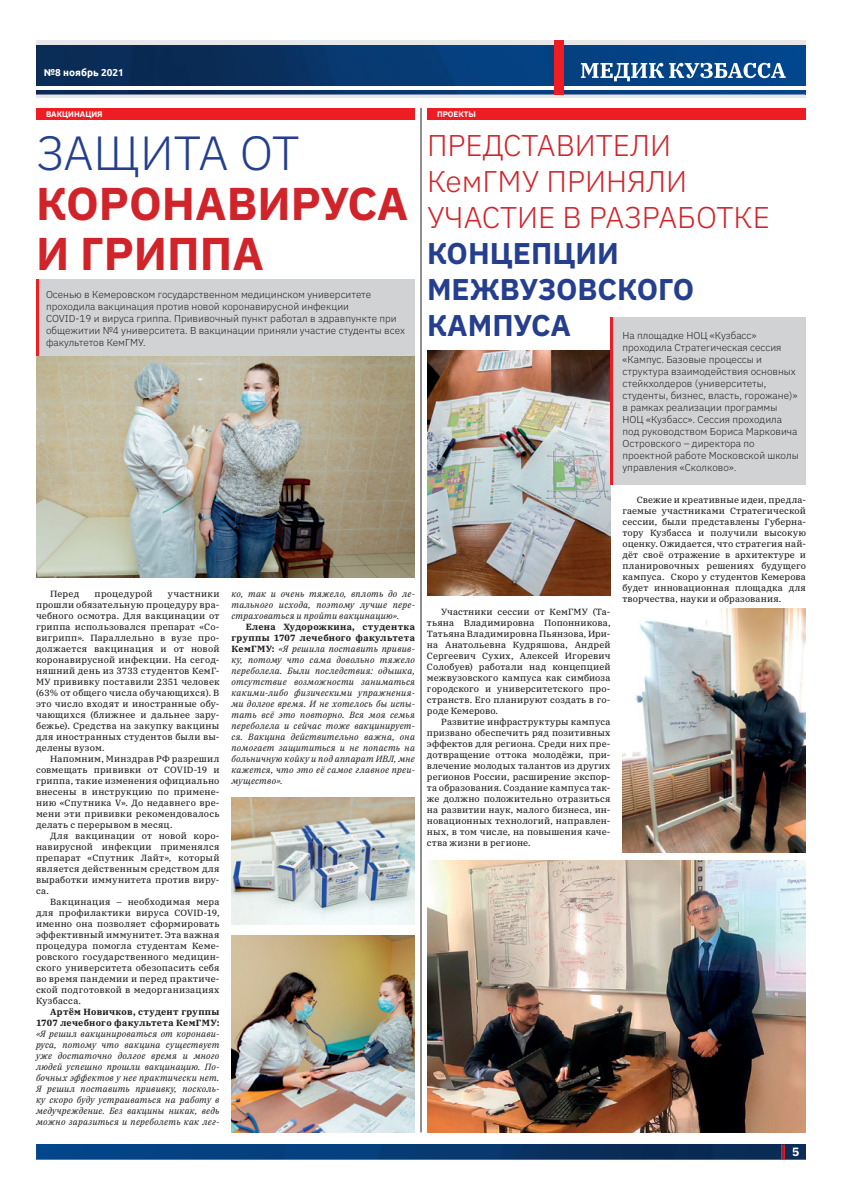
<style>
.page{position:relative;width:842px;height:1191px;background:#fff}
.page>*{position:absolute;margin:0;border:0;box-sizing:border-box;transform-origin:0 0}
.t1{font:300 48px "IBM Plex Sans";letter-spacing:-.005em;color:#253f8e}
.t2{font:700 46px/50px "IBM Plex Sans";color:#d1232a}
.t3{font:300 30px/36px "IBM Plex Sans";color:#d1232a}
.t4{font:700 30px/36px "IBM Plex Sans";color:#253f8e}
.t5{font:700 12px "IBM Plex Sans";color:#fff}
.t6{font:300 10px/12px "IBM Plex Sans";color:#231f20}
.t7{font:700 10px "Ubuntu";color:#fff}
.t8{font:9px/11px "IBM Plex Serif Text";letter-spacing:.02em;color:#231f20;text-align:justify}
.t9{font:italic 9px/11px "IBM Plex Serif";letter-spacing:.02em;color:#231f20;text-align:justify}
.t10{font:700 9px/11px "IBM Plex Serif";letter-spacing:.03em;color:#231f20;text-align:right}
.t11{font:700 8px "IBM Plex Sans";color:#fff}
.s1{font-weight:700;font-style:normal}
</style>
<div class="page">
<img style="left:36px;top:1144px;width:769px;height:15px">
<svg style="left:781px;top:1144px;width:4px;height:15px"></svg>
<svg style="left:36px;top:40px;width:770px;height:57px;background:#d5d9df"></svg>
<img style="left:36px;top:45px;width:768px;height:49px">
<hr style="left:36px;top:86px;width:770px;height:4px;background:#fff">
<svg style="left:581px;top:63px;width:205px;height:18px"></svg>
<div style="left:554px;top:40px;width:10px;height:55px;background:#ee1d23"></div>
<img style="left:427px;top:351px;width:183px;height:244px">
<img style="left:36px;top:356px;width:379px;height:222px">
<img style="left:427px;top:860px;width:379px;height:272px">
<div style="left:36px;top:279px;width:379px;height:77px;background:#d1d2d4"></div>
<div style="left:611px;top:318px;width:195px;height:167px;background:#d1d2d4"></div>
<hr style="left:36px;top:279px;width:3px;height:77px;background:#ee1d23">
<hr style="left:610px;top:318px;width:3px;height:167px;background:#ee1d23">
<div style="left:36px;top:108px;width:379px;height:12px;background:#ee1d23"></div>
<div style="left:427px;top:108px;width:379px;height:12px;background:#ee1d23"></div>
<hr style="left:420px;top:108px;width:1px;height:1024px;background:#231f20">
<img style="left:231px;top:935px;width:184px;height:197px">
<img style="left:231px;top:797px;width:184px;height:127px">
<img style="left:622px;top:608px;width:184px;height:245px">
<p class="t7" style="left:44px;top:66px;width:81px">№8 ноябрь 2021</p>
<p class="t11" style="left:46px;top:108px;width:58px">ВАКЦИНАЦИЯ</p>
<p class="t11" style="left:437px;top:108px;width:41px">ПРОЕКТЫ</p>
<h1 class="t1" style="left:36px;top:116px;width:265px">ЗАЩИТА ОТ</h1>
<h2 class="t2" style="left:36px;top:174px;width:374px">КОРОНАВИРУСА<br>И ГРИППА</h2>
<p class="t6" style="left:46px;top:287px;width:360px">Осенью в Кемеровском государственном медицинском университете проходила вакцинация против новой коронавирусной инфекции<br>COVID-19 и вируса гриппа. Прививочный пункт работал в здравпункте при общежитии №4 университета. В вакцинации приняли участие студенты всех факультетов КемГМУ.</p>
<p class="t8" style="left:50px;top:588px;width:31px">Перед</p>
<p class="t8" style="left:95px;top:588px;width:59px">процедурой</p>
<p class="t8" style="left:36px;top:588px;width:185px;text-indent:132px">участники прошли обязательную процедуру вра&shy;чебного осмотра. Для вакцинации от гриппа использовался препарат «Со&shy;вигрипп». Параллельно в вузе про&shy;должается вакцинация и от новой коронавирусной инфекции. На сегод&shy;няшний день из 3733 студентов КемГ-МУ прививку поставили 2351 человек (63% от общего числа обучающихся). В это число входят и иностранные обу&shy;чающихся (ближнее и дальнее зару&shy;бежье). Средства на закупку вакцины для иностранных студентов были вы&shy;делены вузом.</p>
<p class="t8" style="left:36px;top:753px;width:185px;text-indent:14px">Напомним, Минздрав РФ разрешил совмещать прививки от COVID-19 и гриппа, такие изменения официально внесены в инструкцию по примене&shy;нию «Спутника V». До недавнего вре&shy;мени эти прививки рекомендовалось делать с перерывом в месяц.</p>
<p class="t8" style="left:36px;top:830px;width:185px;text-indent:14px">Для вакцинации от новой коро&shy;навирусной инфекции применялся препарат «Спутник Лайт», который является действенным средством для выработки иммунитета против виру&shy;са.</p>
<p class="t8" style="left:36px;top:896px;width:185px;text-indent:14px">Вакцинация – необходимая мера для профилактики вируса COVID-19, именно она позволяет сформировать эффективный иммунитет. Эта важная процедура помогла студентам Кеме&shy;ровского государственного медицин&shy;ского университета обезопасить себя во время пандемии и перед практиче&shy;ской подготовкой в медорганизациях Кузбасса.</p>
<p class="t10" style="left:36px;top:1006px;width:185px">Артём Новичков, студент группы<br>1707 лечебного факультета КемГМУ:</p>
<p class="t9" style="left:36px;top:1028px;width:185px">«Я решил вакцинироваться от коронави&shy;руса, потому что вакцина существует уже достаточно долгое время и много людей успешно прошли вакцинацию. По&shy;бочных эффектов у нее практически нет.<br>Я решил поставить прививку, посколь&shy;ку скоро буду устраиваться на работу в медучреждение. Без вакцины никак, ведь можно заразиться и переболеть как лег-</p>
<p class="t9" style="left:231px;top:587px;width:185px">ко, так и очень тяжело, вплоть до ле&shy;тального исхода, поэтому лучше пере&shy;страховаться и пройти вакцинацию».</p>
<p class="t9" style="left:231px;top:620px;width:185px;text-indent:14px"><span class="s1">Елена Худорожкина, студентка группы 1707 лечебного факультета КемГМУ:</span> «Я решила поставить привив&shy;ку, потому что сама довольно тяжело переболела. Были последствия: одышка, отсутствие возможности заниматься какими-либо физическими упражнения&shy;ми долгое время. И не хотелось бы испы&shy;тать всё это повторно. Вся моя семья переболела и сейчас тоже вакцинирует&shy;ся. Вакцина действительно важна, она помогает защититься и не попасть на больничную койку и под аппарат ИВЛ, мне кажется, что это её самое главное преи&shy;мущество».</p>
<h3 class="t3" style="left:427px;top:124px;width:344px">ПРЕДСТАВИТЕЛИ<br>КемГМУ ПРИНЯЛИ<br>УЧАСТИЕ В РАЗРАБОТКЕ</h3>
<h3 class="t4" style="left:427px;top:232px;width:269px">КОНЦЕПЦИИ<br>МЕЖВУЗОВСКОГО<br>КАМПУСА</h3>
<p class="t6" style="left:622px;top:328px;width:178px">На площадке НОЦ «Кузбасс» проходила Стратегическая сессия «Кампус. Базовые процессы и структура взаимодействия основных стейкхолдеров (университеты, студенты, бизнес, власть, горожане)» в рамках реализации программы<br>НОЦ «Кузбасс». Сессия проходила под руководством Бориса Марковича<br>Островского – директора по проектной работе Московской школы управления «Сколково».</p>
<p class="t8" style="left:427px;top:606px;width:185px;text-indent:14px">Участники сессии от КемГМУ (Та&shy;тьяна Владимировна Попонникова, Татьяна Владимировна Пьянзова, Ири&shy;на Анатольевна Кудряшова, Андрей Сергеевич Сухих, Алексей Игоревич Солобуев) работали над концепцией межвузовского кампуса как симбиоза городского и университетского про&shy;странств. Его планируют создать в го&shy;роде Кемерово.</p>
<p class="t8" style="left:427px;top:716px;width:185px;text-indent:14px">Развитие инфраструктуры кампуса призвано обеспечить ряд позитивных эффектов для региона. Среди них пре&shy;дотвращение оттока молодёжи, при&shy;влечение молодых талантов из других регионов России, расширение экспор&shy;та образования. Создание кампуса так&shy;же должно положительно отразиться на развитии наук, малого бизнеса, ин&shy;новационных технологий, направлен&shy;ных, в том числе, на повышения каче&shy;ства жизни в регионе.</p>
<p class="t8" style="left:622px;top:493px;width:185px;text-indent:14px">Свежие и креативные идеи, предла&shy;гаемые участниками Стратегической сессии, были представлены Губерна&shy;тору Кузбасса и получили высокую оценку. Ожидается, что стратегия най&shy;дёт своё отражение в архитектуре и планировочных решениях будущего кампуса. Скоро у студентов Кемерова будет инновационная площадка для творчества, науки и образования.</p>
<h3 class="t5" style="left:792px;top:1142px;width:9px">5</h3>
</div>
